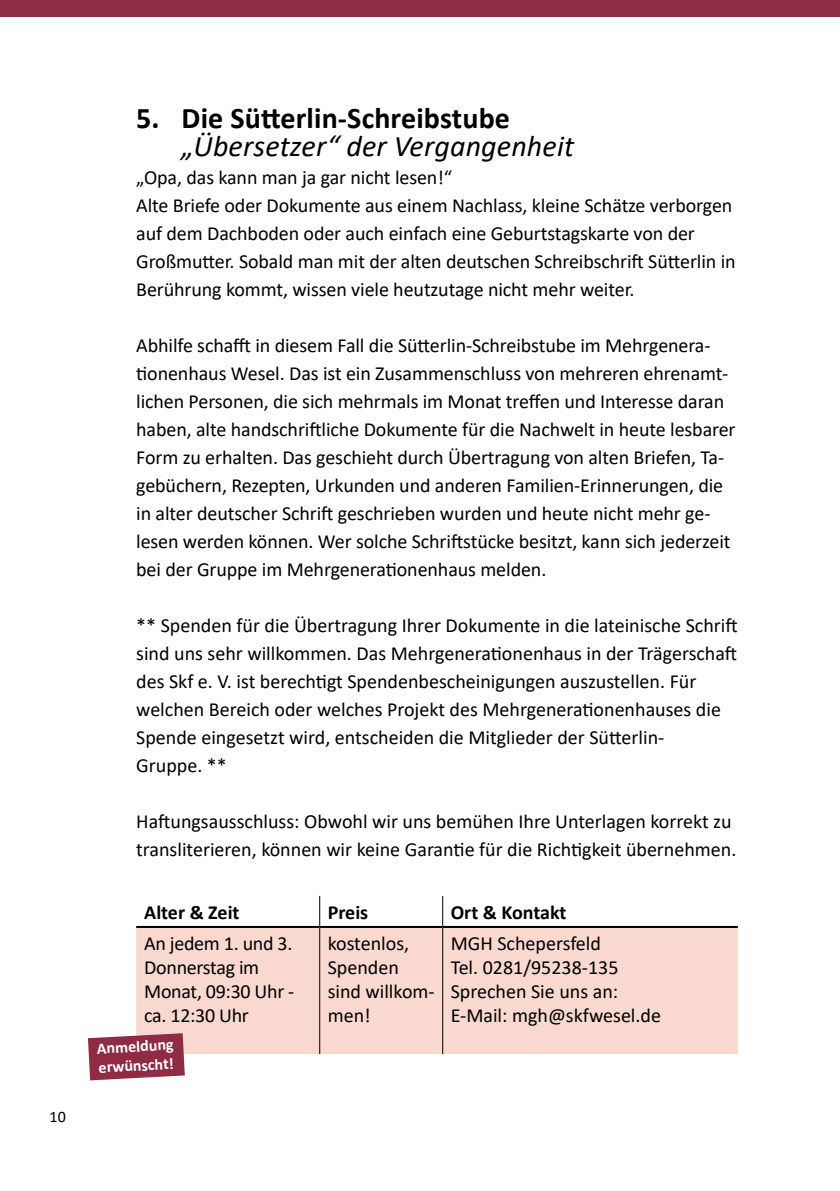
<style>
.page{position:relative;width:840px;height:1191px;background:#fff}
.page>*{position:absolute;margin:0;border:0;box-sizing:border-box;transform-origin:0 0}
.t1{font:italic 30px "Calibri";letter-spacing:.005em;color:#000}
.t2{font:700 30px "Calibri";letter-spacing:.005em;color:#000}
.t3{font:20px/28px "Calibri";letter-spacing:-.005em;color:#000}
.t4{font:700 20px "Calibri";color:#000}
.t5{font:700 16px/19.2px "Calibri";color:#fff}
.t6{font:16px "Calibri";color:#000}
</style>
<div class="page">
<div style="left:0;top:0;width:839px;height:16px;background:#8f2b44"></div>
<div style="left:136px;top:928px;width:601px;height:126px;background:#f9d8cf"></div>
<hr style="left:319px;top:896px;width:1px;height:30px;background:#000">
<hr style="left:442px;top:896px;width:1px;height:30px;background:#000">
<hr style="left:319px;top:928px;width:1px;height:126px;background:#000">
<hr style="left:442px;top:928px;width:1px;height:126px;background:#000">
<hr style="left:136px;top:926px;width:183px;height:2px;background:#000">
<hr style="left:319px;top:926px;width:123px;height:2px;background:#000">
<hr style="left:442px;top:926px;width:295px;height:2px;background:#000">
<svg style="left:88px;top:1033px;width:97px;height:47px;background:#9c4359"></svg>
<p class="t6" style="left:50px;top:1105px;width:18px">10</p>
<h1 class="t2" style="left:136px;top:97px;width:375px">5. Die Sütterlin-Schreibstube</h1>
<h1 class="t1" style="left:181px;top:125px;width:394px">„Übersetzer“ der Vergangenheit</h1>
<p class="t3" style="left:136px;top:163px;width:600px">„Opa, das kann man ja gar nicht lesen!“<br>Alte Briefe oder Dokumente aus einem Nachlass, kleine Schätze verborgen auf dem Dachboden oder auch einfach eine Geburtstagskarte von der Großmutter. Sobald man mit der alten deutschen Schreibschrift Sütterlin in Berührung kommt, wissen viele heutzutage nicht mehr weiter.</p>
<p class="t3" style="left:136px;top:331px;width:600px">Abhilfe schafft in diesem Fall die Sütterlin-Schreibstube im Mehrgenera&shy;tionenhaus Wesel. Das ist ein Zusammenschluss von mehreren ehrenamt&shy;lichen Personen, die sich mehrmals im Monat treffen und Interesse daran haben, alte handschriftliche Dokumente für die Nachwelt in heute lesbarer Form zu erhalten. Das geschieht durch Übertragung von alten Briefen, Ta&shy;gebüchern, Rezepten, Urkunden und anderen Familien-Erinnerungen, die in alter deutscher Schrift geschrieben wurden und heute nicht mehr ge&shy;lesen werden können. Wer solche Schriftstücke besitzt, kann sich jederzeit bei der Gruppe im Mehrgenerationenhaus melden.</p>
<p class="t3" style="left:136px;top:611px;width:602px">** Spenden für die Übertragung Ihrer Dokumente in die lateinische Schrift sind uns sehr willkommen. Das Mehrgenerationenhaus in der Trägerschaft des Skf e. V. ist berechtigt Spendenbescheinigungen auszustellen. Für welchen Bereich oder welches Projekt des Mehrgenerationenhauses die Spende eingesetzt wird, entscheiden die Mitglieder der Sütterlin-<br>Gruppe. **</p>
<p class="t3" style="left:136px;top:807px;width:601px">Haftungsausschluss: Obwohl wir uns bemühen Ihre Unterlagen korrekt zu transliterieren, können wir keine Garantie für die Richtigkeit übernehmen.</p>
<p class="t4" style="left:144px;top:898px;width:97px">Alter &amp; Zeit</p>
<p class="t4" style="left:327px;top:898px;width:42px">Preis</p>
<p class="t4" style="left:450px;top:898px;width:117px">Ort &amp; Kontakt</p>
<p class="t3" style="left:144px;top:930px;width:152px;line-height:24px">An jedem 1. und 3.<br>Donnerstag im<br>Monat, 09:30 Uhr - ca. 12:30 Uhr</p>
<p class="t3" style="left:327px;top:930px;width:108px;line-height:24px">kostenlos,<br>Spenden sind willkom&shy;men!</p>
<p class="t3" style="left:450px;top:930px;width:212px;line-height:24px">MGH Schepersfeld<br>Tel. 0281/95238-135<br>Sprechen Sie uns an:<br>E-Mail: mgh@skfwesel.de</p>
<p class="t5" style="left:96px;top:1038px;width:78px;rotate:-3deg">Anmeldung erwünscht!</p>
</div>
